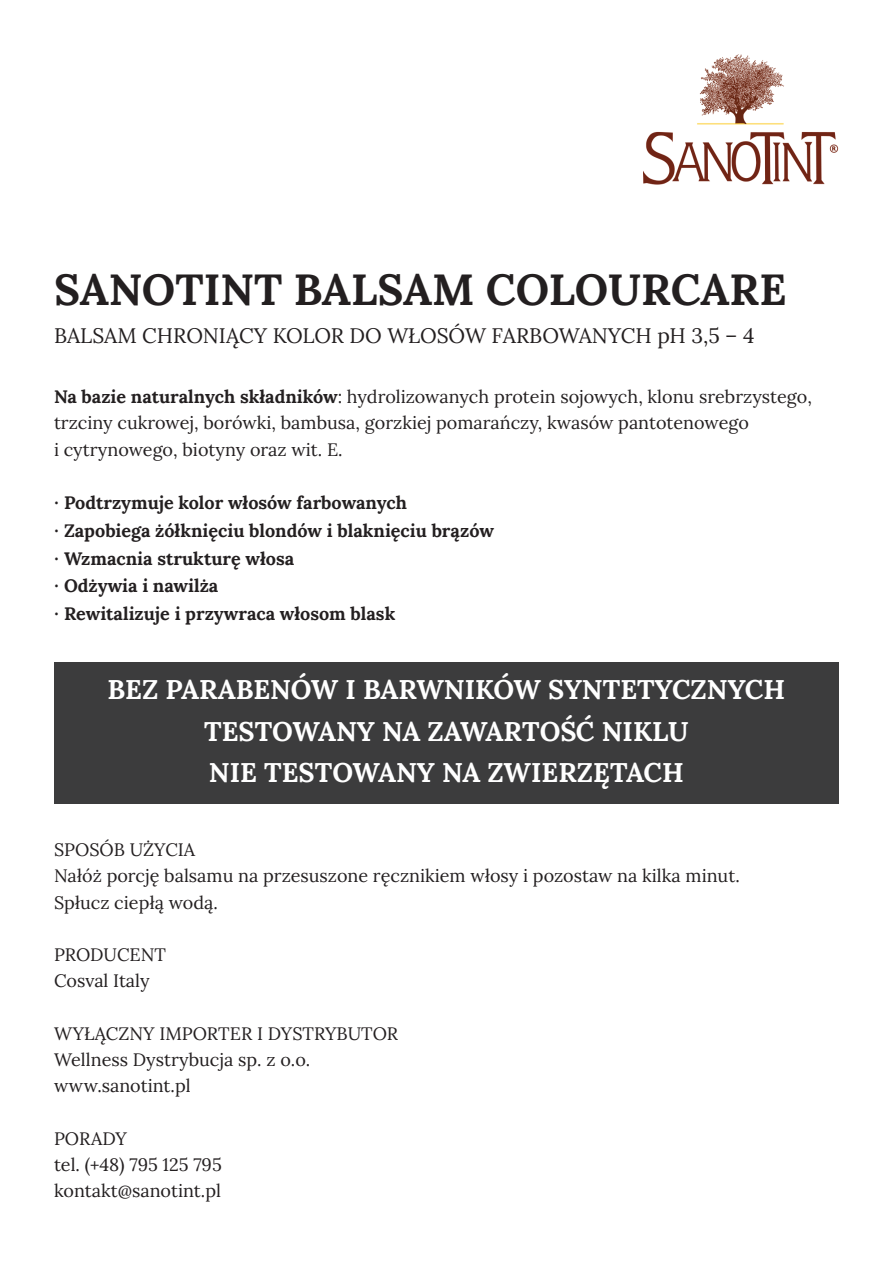
<style>
.page{position:relative;width:893px;height:1263px;background:#fff}
.page>*{position:absolute;margin:0;border:0;box-sizing:border-box;transform-origin:0 0}
.t1{font:700 43.5px "Lora";color:#231f20}
.t2{font:700 27px/41.5px "Lora";color:#fff;text-align:center}
.t3{font:21px "Lora";color:#231f20}
.t4{font:18px/26.2px "Lora";color:#231f20}
.t5{font:700 18px/27.6px "Lora";color:#231f20}
.s1{font-weight:700}
</style>
<div class="page">
<img style="left:643px;top:54px;width:196px;height:131px">
<div style="left:54px;top:663px;width:785px;height:141px;background:#3c3c3d"></div>
<h1 class="t1" style="left:54px;top:265px;width:734px">SANOTINT BALSAM COLOURCARE</h1>
<p class="t3" style="left:54px;top:323px;width:702px">BALSAM CHRONIĄCY KOLOR DO WŁOSÓW FARBOWANYCH pH 3,5 – 4</p>
<p class="t4" style="left:54px;top:383px;width:759px"><span class="s1">Na bazie naturalnych składników</span>: hydrolizowanych protein sojowych, klonu srebrzystego, trzciny cukrowej, borówki, bambusa, gorzkiej pomarańczy, kwasów pantotenowego<br>i cytrynowego, biotyny oraz wit. E.</p>
<p class="t5" style="left:54px;top:489px;width:441px">∙ Podtrzymuje kolor włosów farbowanych<br>∙ Zapobiega żółknięciu blondów i blaknięciu brązów ∙ Wzmacnia strukturę włosa<br>∙ Odżywia i nawilża<br>∙ Rewitalizuje i przywraca włosom blask</p>
<h2 class="t2" style="left:108px;top:669px;width:679px">BEZ PARABENÓW I BARWNIKÓW SYNTETYCZNYCH<br>TESTOWANY NA ZAWARTOŚĆ NIKLU<br>NIE TESTOWANY NA ZWIERZĘTACH</h2>
<p class="t4" style="left:54px;top:837px;width:687px">SPOSÓB UŻYCIA<br>Nałóż porcję balsamu na przesuszone ręcznikiem włosy i pozostaw na kilka minut.<br>Spłucz ciepłą wodą.</p>
<p class="t4" style="left:54px;top:942px;width:114px">PRODUCENT<br>Cosval Italy</p>
<p class="t4" style="left:54px;top:1020px;width:346px">WYŁĄCZNY IMPORTER I DYSTRYBUTOR<br>Wellness Dystrybucja sp. z o.o. www.sanotint.pl</p>
<p class="t4" style="left:54px;top:1125px;width:169px">PORADY<br>tel. (+48) 795 125 795 kontakt@sanotint.pl</p>
</div>
